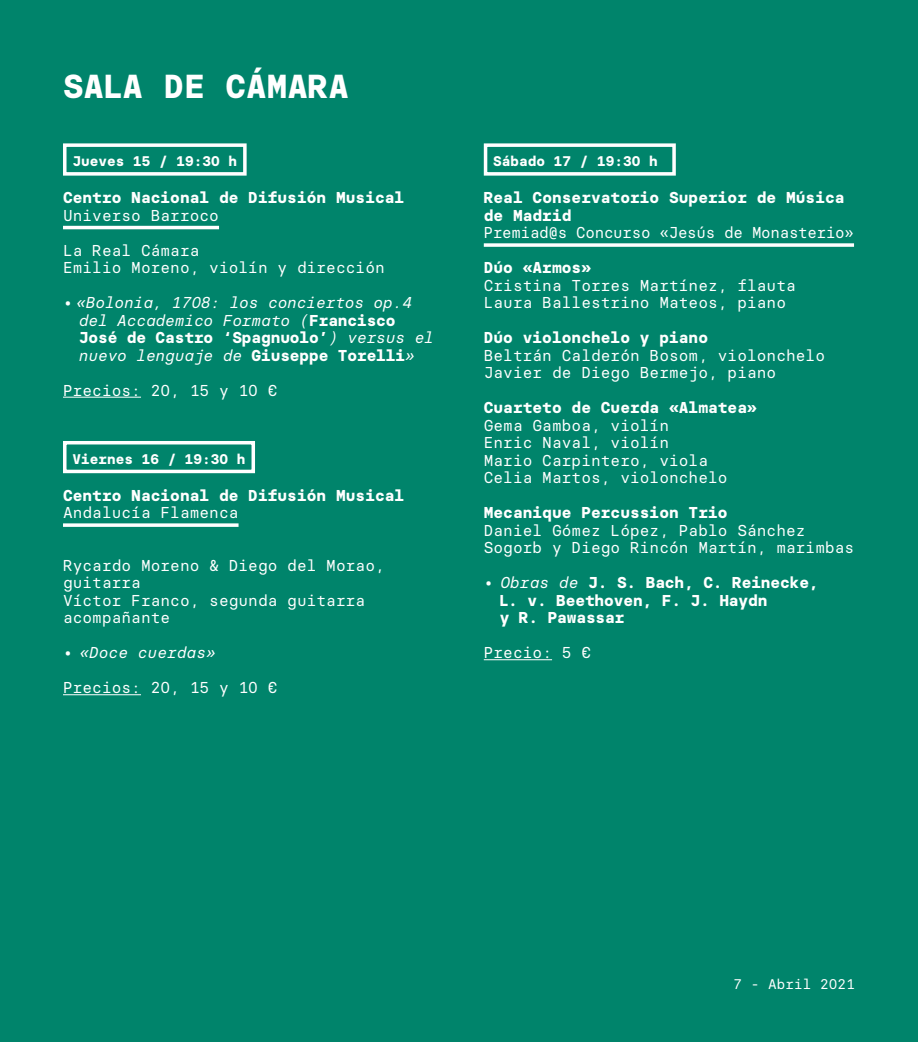
<style>
.page{position:relative;width:918px;height:1042px;background:#00846b}
.page>*{position:absolute;margin:0;border:0;box-sizing:border-box;transform-origin:0 0}
.t1{font:700 33.25px "Basier Circle Mono";color:#fff}
.t2{font:15.75px/17.5px "Basier Circle Mono";color:#fff}
.t3{font:700 15.75px/17.5px "Basier Circle Mono";color:#fff}
.t4{font:italic 15.75px/17.5px "Basier Circle Mono";letter-spacing:-.01em;color:#fff}
.t5{font:15.75px "Basier Circle Mono";letter-spacing:-.02em;color:#fff}
.t6{font:700 14px "Basier Circle Mono";color:#fff}
.t7{font:14px "Basier Circle Mono";color:#fff}
.s1{font-weight:600;font-style:normal}
.s2{font-weight:700;font-style:normal}
.s3{font-weight:600}
.s4{font-weight:400;font-style:italic}
</style>
<div class="page">
<hr style="left:63px;top:226px;width:156px;height:3px;background:#fff">
<hr style="left:63px;top:397px;width:78px;height:1px;background:#fff">
<svg style="left:63px;top:523px;width:175px;height:4px"></svg>
<hr style="left:63px;top:694px;width:78px;height:1px;background:#fff">
<div style="left:63px;top:143px;width:184px;height:33px;border:4px solid #fff"></div>
<div style="left:63px;top:441px;width:192px;height:32px;border:4px solid #fff"></div>
<svg style="left:484px;top:243px;width:370px;height:4px"></svg>
<hr style="left:484px;top:659px;width:68px;height:1px;background:#fff">
<div style="left:484px;top:143px;width:192px;height:33px;border:4px solid #fff"></div>
<h1 class="t1" style="left:63px;top:66px;width:288px">SALA DE CÁMARA</h1>
<p class="t6" style="left:72px;top:153px;width:166px">Jueves 15 / 19:30 h</p>
<p class="t3" style="left:63px;top:189px;width:343px">Centro Nacional de Difusión Musical</p>
<p class="t2" style="left:63px;top:206px;width:157px">Universo Barroco</p>
<p class="t2" style="left:63px;top:241px;width:323px">La Real Cámara<br>Emilio Moreno, violín y dirección</p>
<p class="t4" style="left:79px;top:293px;width:357px;text-indent:-16px"><span class="s1">•</span> «Bolonia, 1708: los conciertos op.4 del Accademico Formato (<span class="s2">Francisco José de Castro ‘Spagnuolo’</span>) versus el nuevo lenguaje de <span class="s2">Giuseppe Torelli</span>»</p>
<p class="t2" style="left:63px;top:381px;width:216px">Precios: 20, 15 y 10 €</p>
<p class="t6" style="left:72px;top:450px;width:175px">Viernes 16 / 19:30 h</p>
<p class="t3" style="left:63px;top:486px;width:343px">Centro Nacional de Difusión Musical</p>
<p class="t2" style="left:63px;top:503px;width:177px">Andalucía Flamenca</p>
<p class="t2" style="left:63px;top:556px;width:323px">Rycardo Moreno &amp; Diego del Morao, guitarra<br>Víctor Franco, segunda guitarra acompañante</p>
<p class="t4" style="left:63px;top:643px;width:154px"><span class="s1">•</span> «Doce cuerdas»</p>
<p class="t2" style="left:63px;top:678px;width:216px">Precios: 20, 15 y 10 €</p>
<p class="t6" style="left:493px;top:153px;width:166px">Sábado 17 / 19:30 h</p>
<p class="t3" style="left:484px;top:189px;width:362px">Real Conservatorio Superior de Música de Madrid</p>
<p class="t5" style="left:484px;top:223px;width:372px">Premiad@s Concurso «Jesús de Monasterio»</p>
<p class="t3" style="left:484px;top:259px;width:109px">Dúo «Armos»</p>
<p class="t2" style="left:484px;top:276px;width:313px">Cristina Torres Martínez, flauta<br>Laura Ballestrino Mateos, piano</p>
<p class="t3" style="left:484px;top:329px;width:226px">Dúo violonchelo y piano</p>
<p class="t2" style="left:484px;top:346px;width:343px">Beltrán Calderón Bosom, violonchelo<br>Javier de Diego Bermejo, piano</p>
<p class="t3" style="left:484px;top:399px;width:274px">Cuarteto de Cuerda «Almatea»</p>
<p class="t2" style="left:484px;top:416px;width:245px">Gema Gamboa, violín<br>Enric Naval, violín<br>Mario Carpintero, viola<br>Celia Martos, violonchelo</p>
<p class="t3" style="left:484px;top:504px;width:245px">Mecanique Percussion Trio</p>
<p class="t2" style="left:484px;top:521px;width:372px">Daniel Gómez López, Pablo Sánchez<br>Sogorb y Diego Rincón Martín, marimbas</p>
<p class="t3" style="left:500px;top:573px;width:320px;text-indent:-16px"><span class="s3">•</span> <span class="s4">Obras de</span> J. S. Bach, C. Reinecke,<br>L. v. Beethoven, F. J. Haydn<br>y R. Pawassar</p>
<p class="t2" style="left:484px;top:643px;width:109px">Precio: 5 €</p>
<p class="t7" style="left:733px;top:975px;width:123px">7 - Abril 2021</p>
</div>
